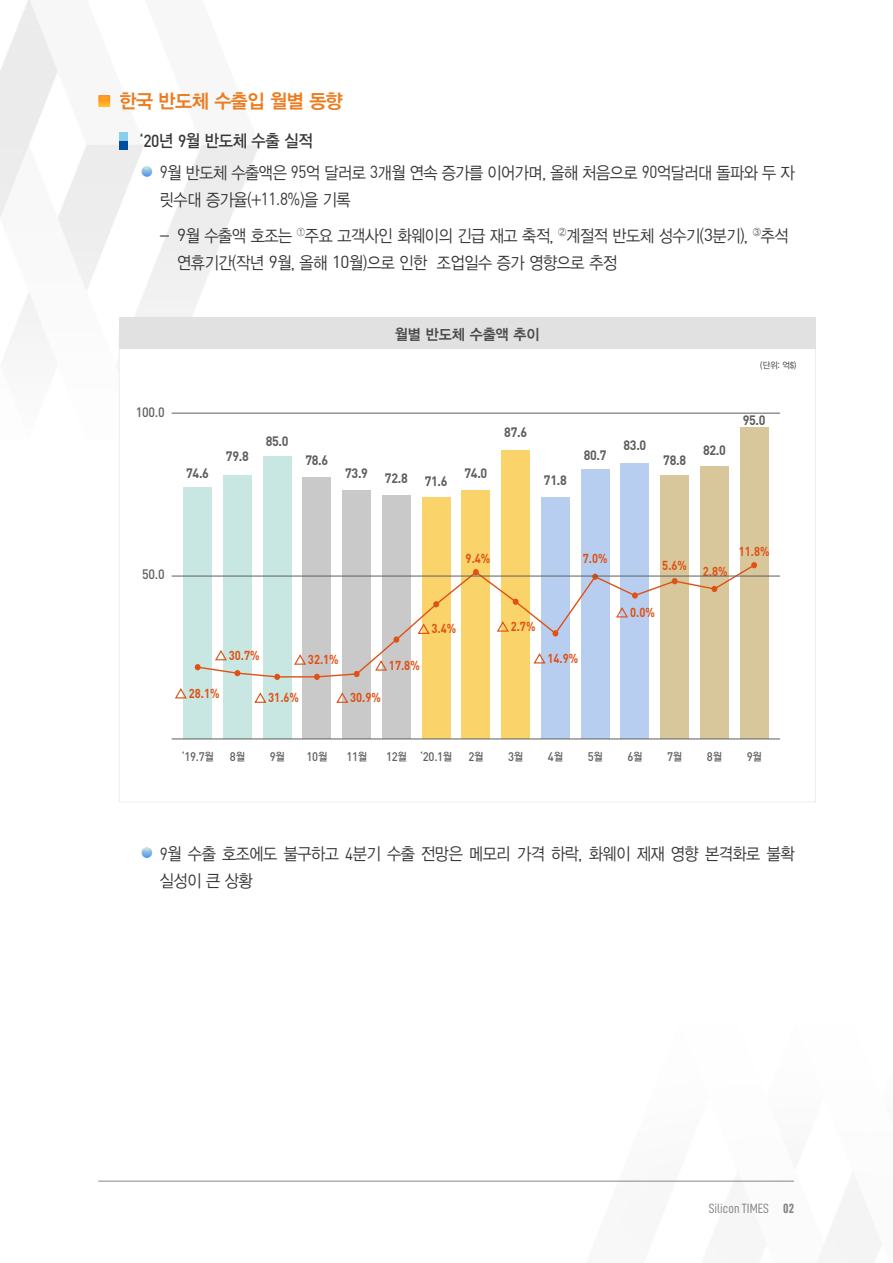
<style>
.page{position:relative;width:893px;height:1263px;background:#fff}
.page>*{position:absolute;margin:0;border:0;box-sizing:border-box;transform-origin:0 0}
.t1{font:19.5px "YDVYGO Std 14";letter-spacing:-.025em;color:#ec7c1f;scale:.95 1}
.t2{font:17.25px/27px "YDVYGO Std 12";letter-spacing:-.025em;color:#363636;scale:.89 1}
.t3{font:17.25px "YDVYGO Std 13";letter-spacing:-.025em;color:#363636;scale:.9 1}
.t4{font:15px "YDVYGO Std 14";letter-spacing:-.005em;color:#4a4a4b;scale:.95 1}
.t5{font:700 13.5px "DIN";letter-spacing:-.025em;color:#5e5e5f;scale:.92 1}
.t6{font:13.5px "D DIN Condensed";color:#858586}
.t7{font:500 13.5px "DIN";color:#5e5e5f;scale:.92 1}
.t8{font:700 12.9px "DIN";color:#df5115;scale:.87 1}
.t9{font:500 12.3px "DIN";letter-spacing:-.025em;color:#5e5e5f;scale:.92 1}
.t10{font:9px "YDVYGO Std 13";color:#5e5e5f;scale:.92 1}
.s1{font-family:"DIN";font-weight:500}
.s2{font-family:"DIN"}
.s3{font-family:"YDVYGO Std 13";font-weight:400;font-size:10.95px}
.s4{font-family:"D DIN Condensed Bold"}
</style>
<div class="page">
<img style="left:0;top:0;width:881px;height:1263px">
<div style="left:119px;top:331px;width:697px;height:471px;background:#fff;border:1px solid #eeeeef"></div>
<div style="left:183px;top:488px;width:29px;height:251px;background:#c9e7e2"></div>
<div style="left:223px;top:475px;width:29px;height:264px;background:#c9e7e2"></div>
<div style="left:263px;top:457px;width:29px;height:282px;background:#c9e7e2"></div>
<div style="left:302px;top:478px;width:29px;height:261px;background:#c9c9ca"></div>
<div style="left:342px;top:490px;width:29px;height:249px;background:#c9c9ca"></div>
<div style="left:382px;top:495px;width:29px;height:244px;background:#c9c9ca"></div>
<div style="left:422px;top:498px;width:29px;height:241px;background:#fad46a"></div>
<div style="left:461px;top:490px;width:29px;height:249px;background:#fad46a"></div>
<div style="left:501px;top:450px;width:29px;height:289px;background:#fad46a"></div>
<div style="left:541px;top:498px;width:29px;height:241px;background:#b8cef0"></div>
<div style="left:581px;top:470px;width:29px;height:269px;background:#b8cef0"></div>
<div style="left:620px;top:464px;width:29px;height:275px;background:#b8cef0"></div>
<div style="left:660px;top:475px;width:29px;height:264px;background:#d9c79c"></div>
<div style="left:700px;top:467px;width:29px;height:272px;background:#d9c79c"></div>
<div style="left:740px;top:428px;width:29px;height:311px;background:#d9c79c"></div>
<svg style="left:175px;top:688px;width:12px;height:11px"></svg>
<svg style="left:254px;top:692px;width:13px;height:11px"></svg>
<svg style="left:336px;top:692px;width:13px;height:11px"></svg>
<svg style="left:196px;top:563px;width:560px;height:115px"></svg>
<div style="left:119px;top:317px;width:696px;height:32px;background:#e1e1e1"></div>
<hr style="left:172px;top:413px;width:608px;height:1px;background:#5e5e5f">
<hr style="left:172px;top:576px;width:608px;height:1px;background:#5e5e5f">
<hr style="left:172px;top:739px;width:608px;height:1px;background:#5e5e5f">
<hr style="left:98px;top:1181px;width:696px;height:1px;background:#858586">
<svg style="left:98px;top:95px;width:12px;height:12px"></svg>
<div style="left:119px;top:133px;width:9px;height:8px;background:#89cfed"></div>
<div style="left:119px;top:141px;width:9px;height:8px;background:#014d9e"></div>
<svg style="left:142px;top:166px;width:10px;height:11px"></svg>
<svg style="left:142px;top:847px;width:10px;height:11px"></svg>
<p class="t1" style="left:119px;top:91px;width:237px">한국 반도체 수출입 월별 동향</p>
<p class="t3" style="left:140px;top:132px;width:194px"><span class="s1">‘20</span>년 <span class="s1">9</span>월 반도체 수출 실적</p>
<p class="t2" style="left:160px;top:159px;width:715px"><span class="s2">9</span>월 반도체 수출액은 <span class="s2">95</span>억 달러로 <span class="s2">3</span>개월 연속 증가를 이어가며, 올해 처음으로 <span class="s2">90</span>억달러대 돌파와 두 자 릿수대 증가율(+<span class="s2">11.8%</span>)을 기록</p>
<p class="t2" style="left:177px;top:222px;width:688px;text-indent:-17px">- <span class="s2">9</span>월 수출액 호조는 <sup>①</sup>주요 고객사인 화웨이의 긴급 재고 축적, <sup>②</sup>계절적 반도체 성수기(<span class="s2">3</span>분기), <sup>③</sup>추석 연휴기간(작년 <span class="s2">9</span>월, 올해 <span class="s2">10</span>월)으로 인한 조업일수 증가 영향으로 추정</p>
<p class="t7" style="left:136px;top:404px;width:33px">100.0</p>
<p class="t4" style="left:395px;top:327px;width:154px">월별 반도체 수출액 추이</p>
<p class="t10" style="left:760px;top:361px;width:41px">(단위: 억$)</p>
<p class="t5" style="left:186px;top:464px;width:26px">74.6</p>
<p class="t5" style="left:226px;top:448px;width:26px">79.8</p>
<p class="t5" style="left:266px;top:432px;width:26px">85.0</p>
<p class="t5" style="left:305px;top:452px;width:26px">78.6</p>
<p class="t5" style="left:345px;top:465px;width:26px">73.9</p>
<p class="t5" style="left:385px;top:470px;width:26px">72.8</p>
<p class="t5" style="left:425px;top:472px;width:26px">71.6</p>
<p class="t5" style="left:464px;top:465px;width:26px">74.0</p>
<p class="t5" style="left:504px;top:423px;width:26px">87.6</p>
<p class="t5" style="left:544px;top:471px;width:26px">71.8</p>
<p class="t5" style="left:584px;top:446px;width:26px">80.7</p>
<p class="t5" style="left:623px;top:437px;width:26px">83.0</p>
<p class="t5" style="left:663px;top:452px;width:26px">78.8</p>
<p class="t5" style="left:703px;top:441px;width:26px">82.0</p>
<p class="t5" style="left:743px;top:411px;width:26px">95.0</p>
<p class="t7" style="left:142px;top:566px;width:26px">50.0</p>
<p class="t8" style="left:466px;top:549px;width:30px">9.4%</p>
<p class="t8" style="left:583px;top:549px;width:30px">7.0%</p>
<p class="t8" style="left:189px;top:685px;width:37px">28.1%</p>
<p class="t8" style="left:229px;top:647px;width:37px">30.7%</p>
<p class="t8" style="left:308px;top:651px;width:37px">32.1%</p>
<p class="t8" style="left:268px;top:689px;width:37px">31.6%</p>
<p class="t8" style="left:350px;top:689px;width:37px">30.9%</p>
<p class="t8" style="left:389px;top:657px;width:37px">17.8%</p>
<p class="t8" style="left:432px;top:620px;width:30px">3.4%</p>
<p class="t8" style="left:511px;top:618px;width:30px">2.7%</p>
<p class="t8" style="left:547px;top:650px;width:37px">14.9%</p>
<p class="t8" style="left:662px;top:557px;width:30px">5.6%</p>
<p class="t8" style="left:630px;top:604px;width:30px">0.0%</p>
<p class="t8" style="left:703px;top:563px;width:30px">2.8%</p>
<p class="t8" style="left:739px;top:543px;width:37px">11.8%</p>
<p class="t9" style="left:182px;top:749px;width:36px">‘19.7<span class="s3">월</span></p>
<p class="t9" style="left:230px;top:749px;width:18px">8<span class="s3">월</span></p>
<p class="t9" style="left:270px;top:749px;width:18px">9<span class="s3">월</span></p>
<p class="t9" style="left:307px;top:749px;width:24px">10<span class="s3">월</span></p>
<p class="t9" style="left:346px;top:749px;width:24px">11<span class="s3">월</span></p>
<p class="t9" style="left:386px;top:749px;width:73px">12<span class="s3">월</span> ‘20.1<span class="s3">월</span></p>
<p class="t9" style="left:468px;top:749px;width:18px">2<span class="s3">월</span></p>
<p class="t9" style="left:508px;top:749px;width:18px">3<span class="s3">월</span></p>
<p class="t9" style="left:548px;top:749px;width:18px">4<span class="s3">월</span></p>
<p class="t9" style="left:588px;top:749px;width:18px">5<span class="s3">월</span></p>
<p class="t9" style="left:627px;top:749px;width:18px">6<span class="s3">월</span></p>
<p class="t9" style="left:667px;top:749px;width:18px">7<span class="s3">월</span></p>
<p class="t9" style="left:707px;top:749px;width:18px">8<span class="s3">월</span></p>
<p class="t9" style="left:747px;top:749px;width:18px">9<span class="s3">월</span></p>
<p class="t2" style="left:160px;top:840px;width:715px"><span class="s2">9</span>월 수출 호조에도 불구하고 <span class="s2">4</span>분기 수출 전망은 메모리 가격 하락, 화웨이 제재 영향 본격화로 불확 실성이 큰 상황</p>
<p class="t6" style="left:709px;top:1201px;width:87px">Silicon TIMES <span class="s4">02</span></p>
</div>
